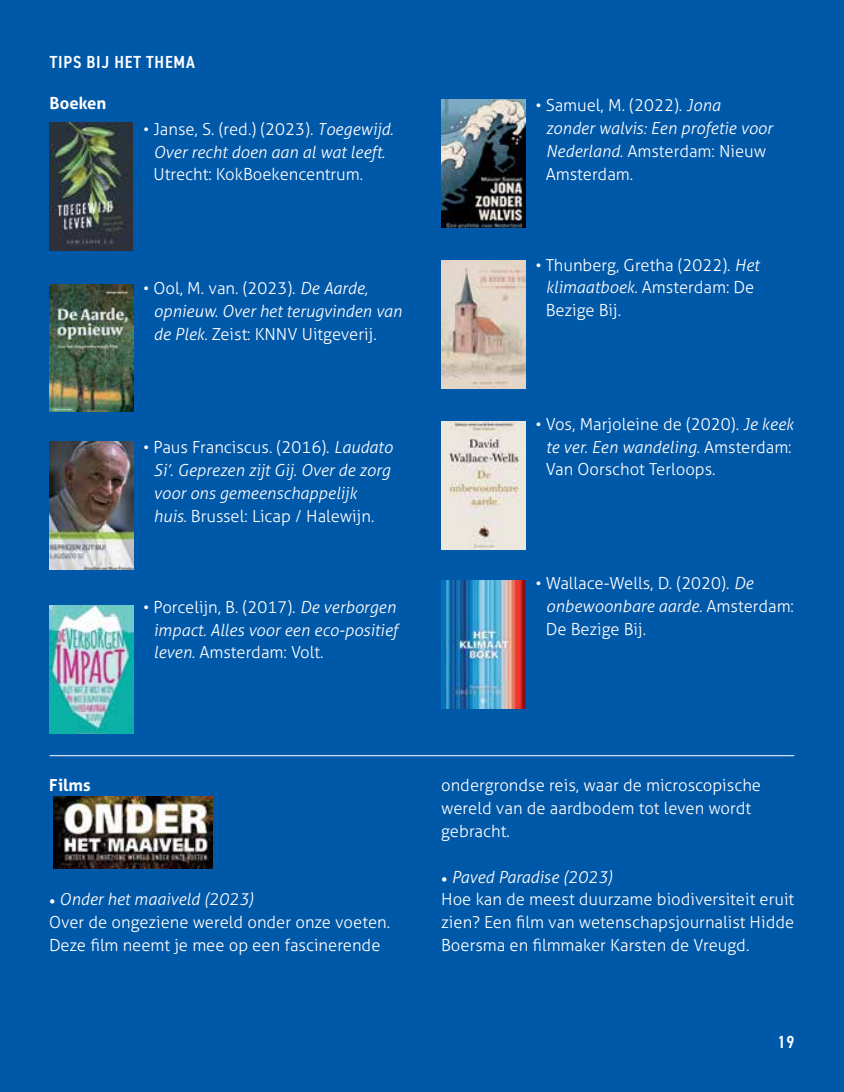
<style>
.page{position:relative;width:844px;height:1092px;background:#fff}
.page>*{position:absolute;margin:0;border:0;box-sizing:border-box;transform-origin:0 0}
.t1{font:600 condensed 17.5px "DIN2014";letter-spacing:.045em;color:#fff}
.t2{font:300 16.62px/22.8px "Aller";color:#fff}
.t3{font:italic 300 16.62px/22.8px "Aller";color:#fff}
.t4{font:700 16.62px "Aller";color:#fff}
.s1{font-style:normal}
.s2{font-style:italic}
.s3{font-family:"Minion Pro";font-weight:400}
</style>
<div class="page">
<div style="left:0;top:0;width:843px;height:1091px;background:#0058a9"></div>
<img style="left:54px;top:796px;width:158px;height:72px">
<img style="left:442px;top:580px;width:83px;height:128px">
<img style="left:441px;top:260px;width:84px;height:128px">
<img style="left:441px;top:422px;width:84px;height:127px">
<img style="left:50px;top:123px;width:83px;height:128px">
<img style="left:50px;top:284px;width:83px;height:128px">
<img style="left:50px;top:441px;width:83px;height:128px">
<img style="left:50px;top:605px;width:83px;height:128px">
<img style="left:441px;top:99px;width:84px;height:128px">
<hr style="left:50px;top:755px;width:744px;height:1px;background:#fff">
<p class="t1" style="left:50px;top:51px;width:147px">TIPS BIJ HET THEMA</p>
<p class="t4" style="left:50px;top:92px;width:58px">Boeken</p>
<p class="t3" style="left:143px;top:117px;width:251px;text-align:center"><span class="s1">• Janse, S. (red.) (2023).</span> Toegewijd.<br>Over recht doen aan al wat leeft.</p>
<p class="t2" style="left:153px;top:163px;width:211px">Utrecht: KokBoekencentrum.</p>
<p class="t3" style="left:153px;top:277px;width:250px;text-indent:-10px"><span class="s1">• Ool, M. van. (2023).</span> De Aarde, opnieuw. Over het terugvinden van de Plek. <span class="s1">Zeist: KNNV Uitgeverij.</span></p>
<p class="t3" style="left:153px;top:436px;width:240px;text-indent:-10px"><span class="s1">• Paus Franciscus. (2016).</span> Laudato Si’. Geprezen zijt Gij. Over de zorg voor ons gemeenschappelijk huis. <span class="s1">Brussel: Licap / Halewijn.</span></p>
<p class="t3" style="left:153px;top:595px;width:246px;text-indent:-10px"><span class="s1">• Porcelijn, B. (2017).</span> De verborgen impact. Alles voor een eco-positief leven<span class="s1">. Amsterdam: Volt.</span></p>
<p class="t2" style="left:545px;top:94px;width:228px;text-indent:-10px">• Samuel, M. (2022). <span class="s2">Jona zonder walvis: Een profetie voor<br>Nederland</span>. Amsterdam: Nieuw<br>Amsterdam.</p>
<p class="t2" style="left:545px;top:253px;width:215px;text-indent:-10px">• Thunberg, Gretha (2022). <span class="s2">Het klimaatboek</span>. Amsterdam: De<br>Bezige Bij.</p>
<p class="t2" style="left:545px;top:412px;width:249px;text-indent:-10px">• Vos, Marjoleine de (2020). <span class="s2">Je keek te ver. Een wandeling</span>. Amsterdam:<br>Van Oorschot Terloops.</p>
<p class="t2" style="left:545px;top:571px;width:250px;text-indent:-10px">• Wallace-Wells, D. (2020). <span class="s2">De onbewoonbare aarde</span>. Amsterdam:<br>De Bezige Bij.</p>
<p class="t4" style="left:49px;top:775px;width:43px">Films</p>
<p class="t2" style="left:49px;top:887px;width:342px"><span class="s3">•</span> <span class="s2">Onder het maaiveld (2023)<br></span>Over de ongeziene wereld onder onze voeten.<br>Deze film neemt je mee op een fascinerende</p>
<p class="t2" style="left:441px;top:774px;width:321px">ondergrondse reis, waar de microscopische wereld van de aardbodem tot leven wordt gebracht.</p>
<p class="t2" style="left:441px;top:865px;width:354px"><span class="s3">•</span> <span class="s2">Paved Paradise (2023)<br></span>Hoe kan de meest duurzame biodiversiteit eruit zien? Een film van wetenschapsjournalist Hidde Boersma en filmmaker Karsten de Vreugd.</p>
<p class="t1" style="left:777px;top:1030px;width:18px">19</p>
</div>
